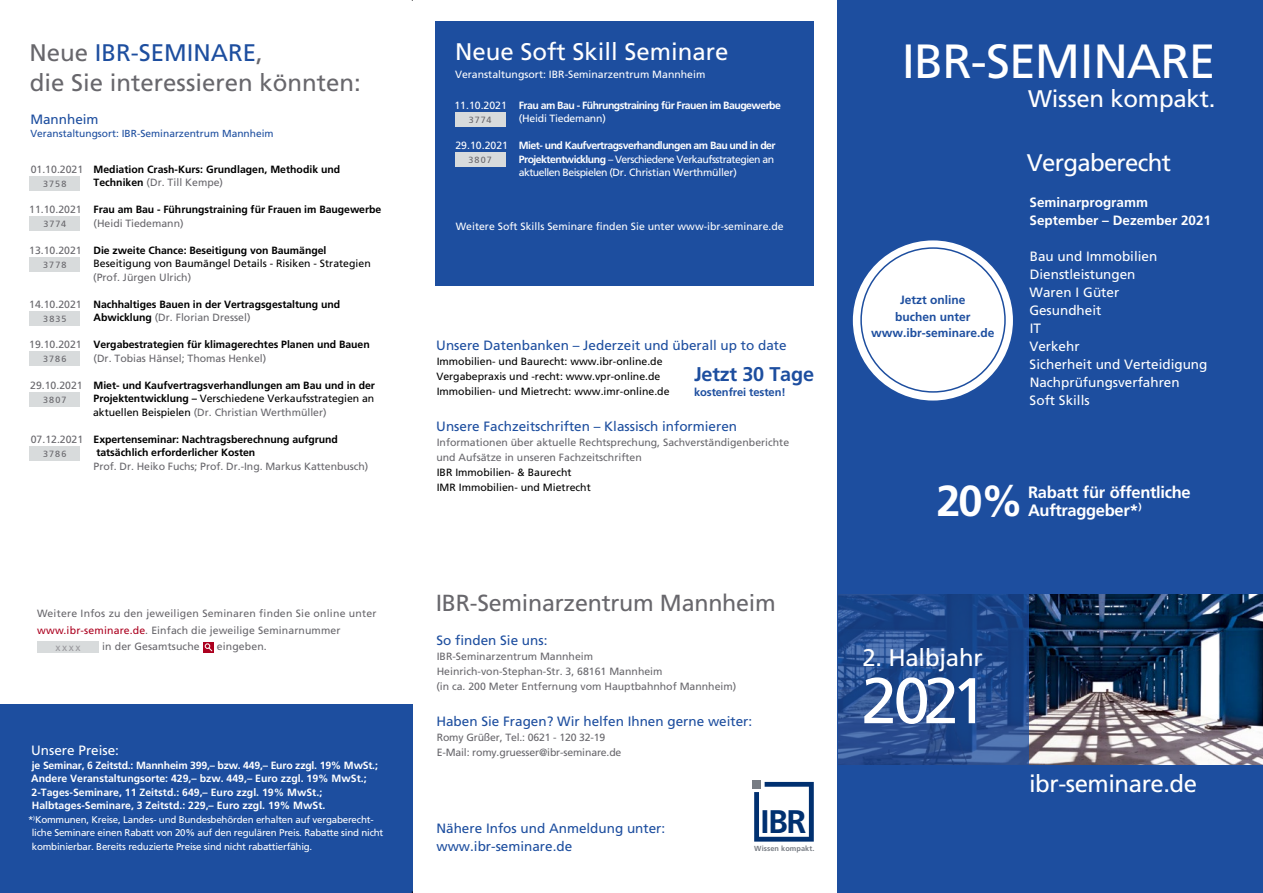
<style>
.page{position:relative;width:1263px;height:893px;background:#fff}
.page>*{position:absolute;margin:0;border:0;box-sizing:border-box;transform-origin:0 0}
.t1{font:64.5px "Frutiger LT Pro";color:#fff}
.t2{font:48px "Frutiger LT Pro";letter-spacing:-.02em;color:#fff}
.t3{font:700 43.35px "Frutiger LT Pro";color:#fff}
.t4{font:700 32.7px "Frutiger";color:#003070}
.t5{font:24px "Frutiger LT Pro";letter-spacing:-.01em;color:#fff}
.t6{font:24px/30px "Frutiger LT Pro";color:#68676c}
.t7{font:24px "Frutiger LT Pro";letter-spacing:-.03em;color:#fff}
.t8{font:23.25px "Frutiger LT Pro";letter-spacing:-.01em;color:#68676c}
.t9{font:700 19.8px "Frutiger LT Pro";letter-spacing:-.01em;color:#1d4e9f}
.t10{font:700 16.5px/18px "Frutiger LT Pro";letter-spacing:-.02em;color:#fff}
.t11{font:13.5px/18px "Frutiger LT Pro";color:#1d4e9f}
.t12{font:13.5px/18px "Frutiger LT Pro";color:#fff}
.t13{font:700 13.5px/18px "Frutiger LT Pro";color:#fff}
.t14{font:700 12px/16.5px "Frutiger LT Pro";color:#1d4e9f;text-align:center}
.t15{font:700 11.1px "Frutiger LT Pro";letter-spacing:-.01em;color:#1d4e9f}
.t16{font:10.5px/15px "Frutiger LT Pro";color:#68676c}
.t17{font:700 10.5px "Frutiger LT Pro";letter-spacing:-.005em;color:#000}
.t18{font:10.5px/15px "Frutiger LT Pro";color:#000}
.t19{font:700 10.5px/13.5px "Frutiger LT Pro";color:#fff}
.t20{font:700 10.5px "Frutiger LT Pro";letter-spacing:-.05em;color:#fff}
.t21{font:10.5px/16.5px "Frutiger LT Pro";letter-spacing:.02em;color:#68676c}
.t22{font:10.5px "Frutiger LT Pro";color:#fff}
.t23{font:10.5px/13.5px "Frutiger LT Pro";letter-spacing:-.05em;color:#fff}
.t24{font:10.5px "Frutiger LT Pro";letter-spacing:-.02em;color:#fff}
.t25{font:10.2px "Frutiger LT Pro";color:#1d4e9f}
.t26{font:10.2px "Frutiger 55 Roman";color:#9a9a9e}
.t27{font:9.75px/13.5px "Frutiger LT Pro";letter-spacing:-.02em;color:#fff}
.t28{font:9px "Frutiger 55 Roman";letter-spacing:.12em;color:#68676c}
.t29{font:700 7.35px "Frutiger";letter-spacing:.01em;color:#777c83}
.s1{color:#1d4e9f}
.s2{font-weight:400;color:#68676c}
.s3{font-weight:700;color:#000}
.s4{font-weight:700}
.s5{color:#68676c}
.s6{color:#ac001f}
.s7{font-weight:400}
</style>
<div class="page">
<div style="left:435px;top:21px;width:378px;height:265px;background:#1d4e9f"></div>
<svg style="left:754px;top:782px;width:60px;height:60px"></svg>
<div style="left:752px;top:780px;width:9px;height:8px;background:#777c83"></div>
<div style="left:455px;top:112px;width:50px;height:14px;background:#d8dbdc"></div>
<div style="left:455px;top:153px;width:50px;height:14px;background:#d8dbdc"></div>
<div style="left:838px;top:0;width:425px;height:893px;background:#1d4e9f"></div>
<img style="left:1029px;top:595px;width:234px;height:170px">
<svg style="left:839px;top:595px;width:190px;height:170px;background:#254c8f"></svg>
<div style="left:853px;top:240px;width:160px;height:161px;background:#fff;border-radius:50%"></div>
<div style="left:30px;top:176px;width:50px;height:14px;background:#d8dbdc"></div>
<div style="left:30px;top:217px;width:50px;height:14px;background:#d8dbdc"></div>
<div style="left:30px;top:257px;width:50px;height:14px;background:#d8dbdc"></div>
<div style="left:30px;top:311px;width:50px;height:14px;background:#d8dbdc"></div>
<div style="left:30px;top:352px;width:50px;height:14px;background:#d8dbdc"></div>
<div style="left:30px;top:392px;width:50px;height:14px;background:#d8dbdc"></div>
<div style="left:30px;top:446px;width:50px;height:14px;background:#d8dbdc"></div>
<div style="left:0;top:704px;width:412px;height:189px;background:#1d4e9f"></div>
<div style="left:37px;top:641px;width:62px;height:12px;background:#d8dbdc"></div>
<svg style="left:203px;top:642px;width:11px;height:10px"></svg>
<svg style="left:205px;top:643px;width:8px;height:9px"></svg>
<h3 class="t6" style="left:30px;top:37px;width:333px">Neue <span class="s1">IBR-SEMINARE</span>,<br>die Sie interessieren könnten:</h3>
<p class="t11" style="left:30px;top:110px;width:70px">Mannheim</p>
<p class="t25" style="left:30px;top:127px;width:245px">Veranstaltungsort: IBR-Seminarzentrum Mannheim</p>
<p class="t17" style="left:31px;top:163px;width:311px"><span class="s2">01.10.2021</span> Mediation Crash-Kurs: Grundlagen, Methodik und</p>
<p class="t28" style="left:43px;top:178px;width:25px">3758</p>
<p class="t16" style="left:94px;top:175px;width:131px"><span class="s3">Techniken</span> (Dr. Till Kempe)</p>
<p class="t17" style="left:29px;top:203px;width:354px"><span class="s2">11.10.2021</span> Frau am Bau - Führungstraining für Frauen im Baugewerbe</p>
<p class="t28" style="left:43px;top:219px;width:24px">3774</p>
<p class="t16" style="left:94px;top:215px;width:92px">(Heidi Tiedemann)</p>
<p class="t17" style="left:29px;top:244px;width:299px"><span class="s2">13.10.2021</span> Die zweite Chance: Beseitigung von Baumängel</p>
<p class="t28" style="left:43px;top:259px;width:25px">3778</p>
<p class="t18" style="left:94px;top:256px;width:279px">Beseitigung von Baumängel Details - Risiken - Strategien</p>
<p class="t16" style="left:93px;top:269px;width:100px">(Prof. Jürgen Ulrich)</p>
<p class="t17" style="left:29px;top:298px;width:313px"><span class="s2">14.10.2021</span> Nachhaltiges Bauen in der Vertragsgestaltung und</p>
<p class="t28" style="left:43px;top:313px;width:25px">3835</p>
<p class="t16" style="left:94px;top:310px;width:158px"><span class="s3">Abwicklung</span> (Dr. Florian Dressel)</p>
<p class="t17" style="left:29px;top:338px;width:342px"><span class="s2">19.10.2021</span> Vergabestrategien für klimagerechtes Planen und Bauen</p>
<p class="t28" style="left:43px;top:354px;width:25px">3786</p>
<p class="t16" style="left:94px;top:350px;width:174px">(Dr. Tobias Hänsel; Thomas Henkel)</p>
<p class="t17" style="left:30px;top:379px;width:346px"><span class="s2">29.10.2021</span> Miet- und Kaufvertragsverhandlungen am Bau und in der</p>
<p class="t28" style="left:43px;top:394px;width:25px">3807</p>
<p class="t18" style="left:93px;top:392px;width:283px;line-height:13.5px"><span class="s4">Projektentwicklung –</span> Verschiedene Verkaufsstrategien an aktuellen Beispielen <span class="s5">(Dr. Christian Werthmüller)</span></p>
<p class="t17" style="left:31px;top:433px;width:309px"><span class="s2">07.12.2021</span> Expertenseminar: Nachtragsberechnung aufgrund</p>
<p class="t28" style="left:43px;top:448px;width:25px">3786</p>
<p class="t17" style="left:96px;top:446px;width:160px">tatsächlich erforderlicher Kosten</p>
<p class="t16" style="left:94px;top:458px;width:276px">Prof. Dr. Heiko Fuchs; Prof. Dr.-Ing. Markus Kattenbusch)</p>
<p class="t21" style="left:37px;top:606px;width:341px">Weitere Infos zu den jeweiligen Seminaren finden Sie online unter <span class="s6">www.ibr-seminare.de</span>. Einfach die jeweilige Seminarnummer</p>
<p class="t26" style="left:56px;top:642px;width:27px">xxxx</p>
<p class="t16" style="left:102px;top:639px;width:99px">in der Gesamtsuche</p>
<p class="t16" style="left:217px;top:639px;width:51px">eingeben.</p>
<p class="t12" style="left:31px;top:742px;width:89px">Unsere Preise:</p>
<p class="t19" style="left:31px;top:759px;width:348px">je Seminar, 6 Zeitstd.: Mannheim 399,– bzw. 449,– Euro zzgl. 19% MwSt.; Andere Veranstaltungsorte: 429,– bzw. 449,– Euro zzgl. 19% MwSt.; 2-Tages-Seminare, 11 Zeitstd.: 649,– Euro zzgl. 19% MwSt.; Halbtages-Seminare, 3 Zeitstd.: 229,– Euro zzgl. 19% MwSt.</p>
<p class="t27" style="left:32px;top:813px;width:353px;text-indent:-4px">*<sup>)</sup>Kommunen, Kreise, Landes- und Bundesbehörden erhalten auf vergaberecht&shy;liche Seminare einen Rabatt von 20% auf den regulären Preis. Rabatte sind nicht kombinierbar. Bereits reduzierte Preise sind nicht rabattierfähig.</p>
<h3 class="t5" style="left:455px;top:38px;width:275px">Neue Soft Skill Seminare</h3>
<p class="t22" style="left:455px;top:68px;width:252px">Veranstaltungsort: IBR-Seminarzentrum Mannheim</p>
<p class="t20" style="left:454px;top:99px;width:328px"><span class="s7">11.10.2021</span> Frau am Bau - Führungstraining für Frauen im Baugewerbe</p>
<p class="t28" style="left:469px;top:114px;width:24px">3774</p>
<p class="t24" style="left:519px;top:112px;width:89px">(Heidi Tiedemann)</p>
<p class="t20" style="left:455px;top:139px;width:322px"><span class="s7">29.10.2021</span> Miet- und Kaufvertragsverhandlungen am Bau und in der</p>
<p class="t28" style="left:468px;top:155px;width:25px">3807</p>
<p class="t23" style="left:519px;top:152px;width:257px"><span class="s4">Projektentwicklung</span> – Verschiedene Verkaufsstrategien an aktuellen Beispielen (Dr. Christian Werthmüller)</p>
<p class="t22" style="left:456px;top:220px;width:329px">Weitere Soft Skills Seminare finden Sie unter www-ibr-seminare.de</p>
<p class="t11" style="left:436px;top:336px;width:352px">Unsere Datenbanken – Jederzeit und überall up to date</p>
<p class="t18" style="left:436px;top:354px;width:235px">Immobilien- und Baurecht: www.ibr-online.de<br>Vergabepraxis und -recht: www.vpr-online.de<br>Immobilien- und Mietrecht: www.imr-online.de</p>
<p class="t11" style="left:436px;top:417px;width:302px">Unsere Fachzeitschriften – Klassisch informieren</p>
<p class="t16" style="left:436px;top:435px;width:354px">Informationen über aktuelle Rechtsprechung, Sachverständigenberichte und Aufsätze in unseren Fachzeitschriften</p>
<p class="t18" style="left:437px;top:465px;width:156px">IBR Immobilien- &amp; Baurecht<br>IMR Immobilien- und Mietrecht</p>
<h3 class="t9" style="left:694px;top:362px;width:122px">Jetzt 30 Tage</h3>
<p class="t15" style="left:694px;top:385px;width:93px">kostenfrei testen!</p>
<h3 class="t8" style="left:436px;top:589px;width:342px">IBR-Seminarzentrum Mannheim</h3>
<p class="t11" style="left:436px;top:632px;width:113px">So finden Sie uns:</p>
<p class="t16" style="left:436px;top:649px;width:301px">IBR-Seminarzentrum Mannheim<br>Heinrich-von-Stephan-Str. 3, 68161 Mannheim<br>(in ca. 200 Meter Entfernung vom Hauptbahnhof Mannheim)</p>
<p class="t11" style="left:436px;top:713px;width:317px">Haben Sie Fragen? Wir helfen Ihnen gerne weiter:</p>
<p class="t16" style="left:437px;top:730px;width:186px">Romy Grüßer, Tel.: 0621 - 120 32-19<br>E-Mail: romy.gruesser@ibr-seminare.de</p>
<p class="t11" style="left:436px;top:819px;width:230px">Nähere Infos und Anmeldung unter: www.ibr-seminare.de</p>
<h3 class="t4" style="left:760px;top:803px;width:47px">IBR</h3>
<p class="t29" style="left:754px;top:844px;width:62px">Wissen kompakt.</p>
<h2 class="t2" style="left:902px;top:33px;width:315px">IBR-SEMINARE</h2>
<p class="t14" style="left:871px;top:292px;width:125px">Jetzt online<br>buchen unter www.ibr-seminare.de</p>
<h3 class="t5" style="left:1028px;top:85px;width:189px">Wissen kompakt.</h3>
<h3 class="t7" style="left:1027px;top:149px;width:146px">Vergaberecht</h3>
<p class="t13" style="left:1029px;top:194px;width:183px">Seminarprogramm<br>September – Dezember 2021</p>
<p class="t12" style="left:1029px;top:248px;width:180px">Bau und Immobilien<br>Dienstleistungen<br>Waren I Güter<br>Gesundheit<br>IT<br>Verkehr<br>Sicherheit und Verteidigung<br>Nachprüfungsverfahren<br>Soft Skills</p>
<h3 class="t3" style="left:936px;top:475px;width:89px">20%</h3>
<h3 class="t10" style="left:1028px;top:483px;width:164px">Rabatt für öffentliche<br>Auftraggeber*<sup>)</sup></h3>
<h3 class="t5" style="left:862px;top:644px;width:122px">2. Halbjahr</h3>
<h1 class="t1" style="left:861px;top:663px;width:128px">2021</h1>
<h3 class="t5" style="left:1029px;top:770px;width:169px">ibr-seminare.de</h3>
</div>
